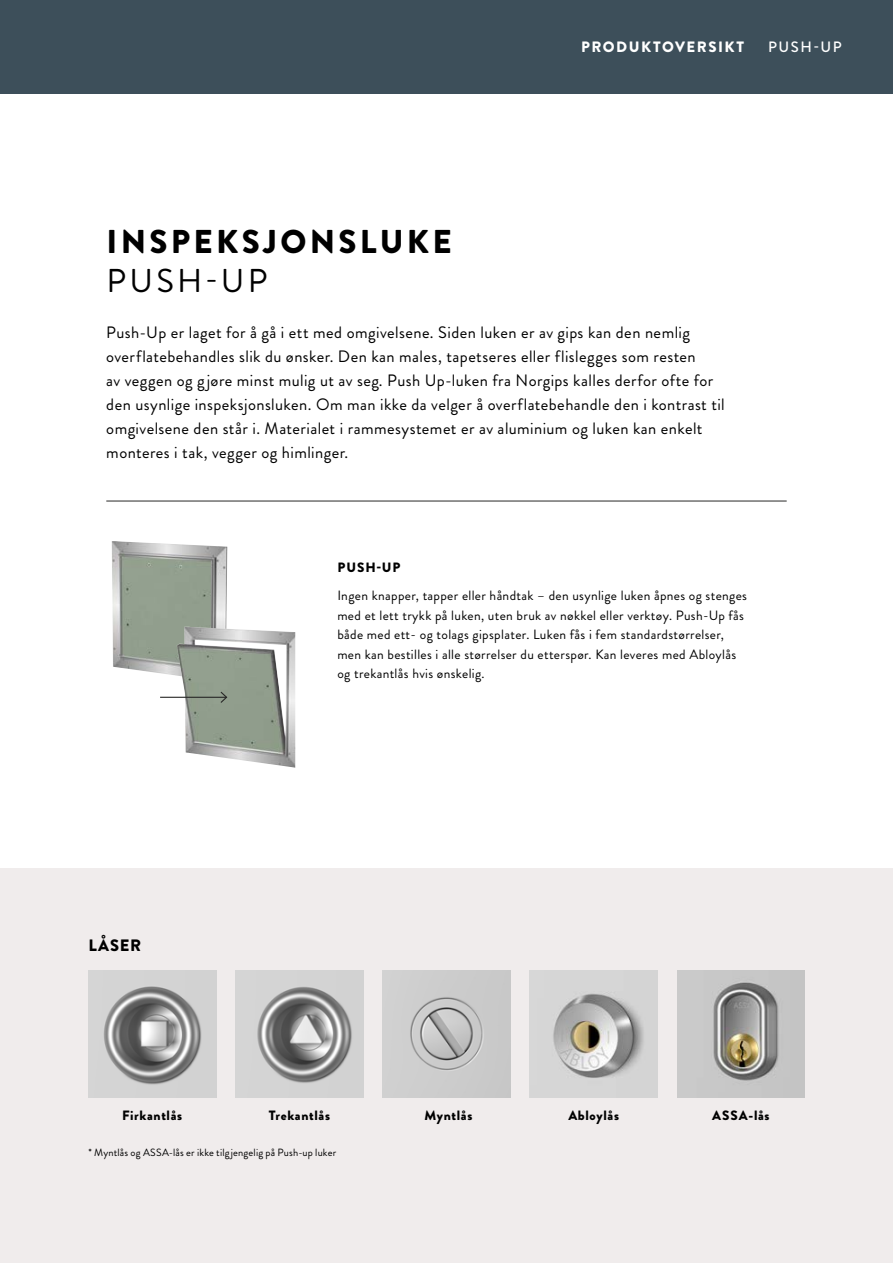
<style>
.page{position:relative;width:893px;height:1263px;background:#fff}
.page>*{position:absolute;margin:0;border:0;box-sizing:border-box;transform-origin:0 0}
.t1{font:900 33px "Brandon Grotesque";letter-spacing:.1em;color:#000}
.t2{font:33px "Brandon Grotesque";letter-spacing:.1em;color:#000}
.t3{font:16.5px/24px "Brandon Grotesque";letter-spacing:.025em;color:#000}
.t4{font:900 16.5px "Brandon Grotesque";letter-spacing:.055em;color:#000}
.t5{font:900 15px "Brandon Grotesque";letter-spacing:.1em;color:#fff}
.t6{font:500 15px "Brandon Grotesque";letter-spacing:.1em;color:#fff}
.t7{font:13.5px/19.5px "Brandon Grotesque";letter-spacing:.025em;color:#000}
.t8{font:900 13.5px "Brandon Grotesque";letter-spacing:.05em;color:#000}
.t9{font:10.5px "Brandon Grotesque";letter-spacing:.015em;color:#000}
</style>
<div class="page">
<div style="left:0;top:0;width:893px;height:94px;background:#3d4f5a"></div>
<div style="left:0;top:868px;width:893px;height:395px;background:#f0ecec"></div>
<img style="left:88px;top:970px;width:128px;height:128px">
<img style="left:236px;top:970px;width:127px;height:128px">
<img style="left:530px;top:970px;width:127px;height:128px">
<img style="left:383px;top:970px;width:127px;height:128px">
<img style="left:677px;top:970px;width:128px;height:128px">
<img style="left:112px;top:541px;width:115px;height:135px">
<img style="left:177px;top:627px;width:118px;height:141px">
<hr style="left:106px;top:501px;width:681px;height:1px;background:#282827">
<hr style="left:160px;top:697px;width:67px;height:1px;background:#282827">
<svg style="left:186px;top:633px;width:104px;height:126px;background:#9ea69b"></svg>
<p class="t5" style="left:581px;top:36px;width:164px">PRODUKTOVERSIKT</p>
<p class="t6" style="left:768px;top:36px;width:75px">PUSH-UP</p>
<h1 class="t1" style="left:107px;top:218px;width:347px">INSPEKSJONSLUKE</h1>
<h1 class="t2" style="left:107px;top:258px;width:162px">PUSH-UP</h1>
<p class="t3" style="left:106px;top:320px;width:620px">Push-Up er laget for å gå i ett med omgivelsene. Siden luken er av gips kan den nemlig overflatebehandles slik du ønsker. Den kan males, tapetseres eller flislegges som resten<br>av veggen og gjøre minst mulig ut av seg. Push Up-luken fra Norgips kalles derfor ofte for den usynlige inspeksjonsluken. Om man ikke da velger å overflatebehandle den i kontrast til omgivelsene den står i. Materialet i rammesystemet er av aluminium og luken kan enkelt monteres i tak, vegger og himlinger.</p>
<p class="t4" style="left:88px;top:934px;width:54px">LÅSER</p>
<p class="t8" style="left:337px;top:558px;width:64px">PUSH-UP</p>
<p class="t7" style="left:337px;top:586px;width:411px">Ingen knapper, tapper eller håndtak – den usynlige luken åpnes og stenges med et lett trykk på luken, uten bruk av nøkkel eller verktøy. Push-Up fås både med ett- og tolags gipsplater. Luken fås i fem standardstørrelser, men kan bestilles i alle størrelser du etterspør. Kan leveres med Abloylås og trekantlås hvis ønskelig.</p>
<p class="t8" style="left:122px;top:1106px;width:62px">Firkantlås</p>
<p class="t8" style="left:269px;top:1106px;width:63px">Trekantlås</p>
<p class="t8" style="left:424px;top:1106px;width:49px">Myntlås</p>
<p class="t8" style="left:568px;top:1106px;width:52px">Abloylås</p>
<p class="t8" style="left:712px;top:1106px;width:59px">ASSA-lås</p>
<p class="t9" style="left:88px;top:1145px;width:249px">* Myntlås og ASSA-lås er ikke tilgjengelig på Push-up luker</p>
</div>
